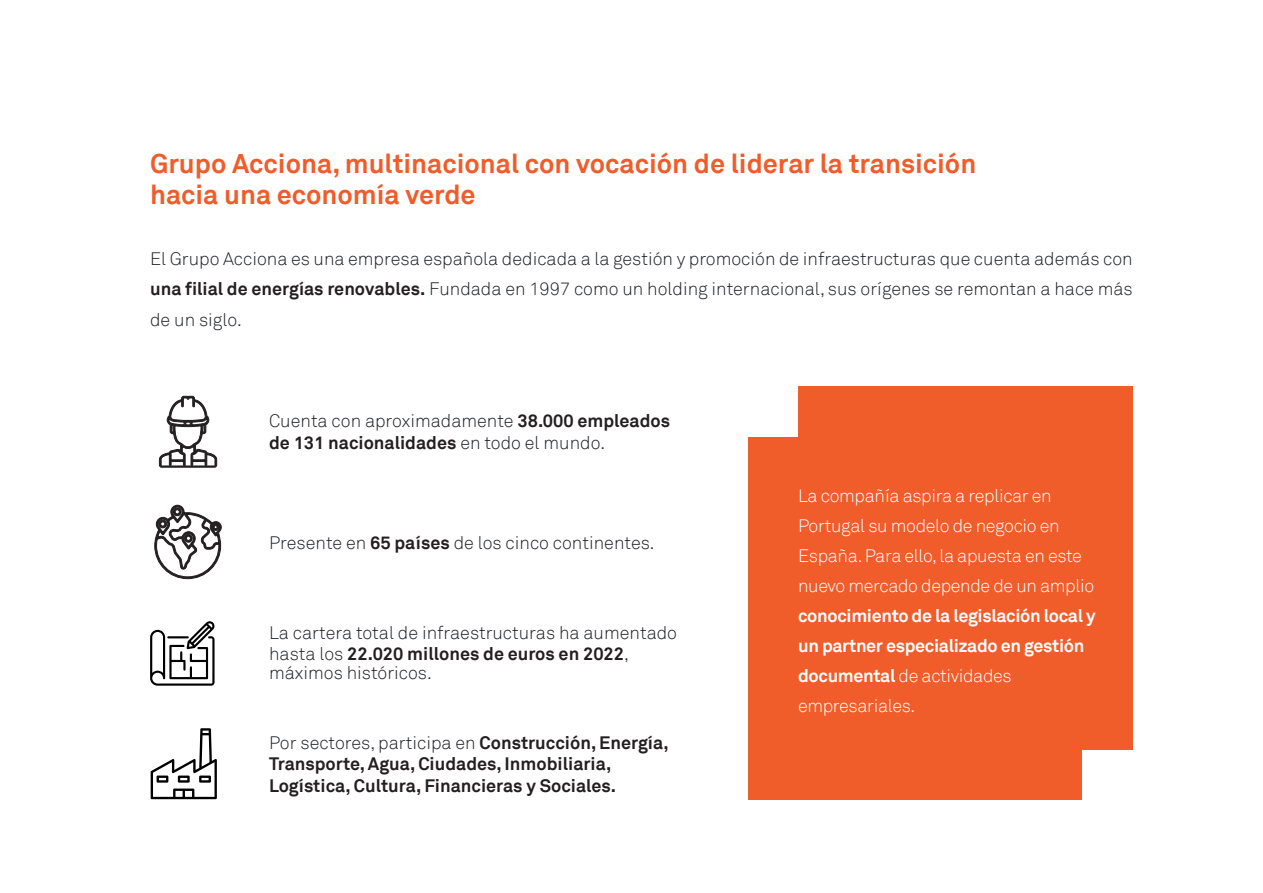
<style>
.page{position:relative;width:1263px;height:893px;background:#fff}
.page>*{position:absolute;margin:0;border:0;box-sizing:border-box;transform-origin:0 0}
.t1{font:700 27px/30.6px "Akkurat";color:#f05c2a}
.t2{font:300 18px/30.6px "Akkurat";color:#1e2024}
.t3{font:700 18px/21.6px "Akkurat";color:#231f20}
.t4{font:300 18px/30px "Akkurat";letter-spacing:-.02em;color:#fff}
.t5{font:700 18px/30px "Akkurat";letter-spacing:-.02em;color:#fff}
.s1{font-weight:700;color:#231f20}
.s2{font-weight:300;color:#1e2024}
.s3{font-weight:300}
</style>
<div class="page">
<div style="left:748px;top:386px;width:385px;height:413px;background:#f05c2a"></div>
<div style="left:746px;top:386px;width:52px;height:51px;background:#fff"></div>
<div style="left:1082px;top:750px;width:52px;height:51px;background:#fff"></div>
<svg style="left:159px;top:395px;width:58px;height:73px"></svg>
<svg style="left:154px;top:504px;width:68px;height:76px"></svg>
<svg style="left:150px;top:621px;width:65px;height:65px"></svg>
<svg style="left:151px;top:728px;width:66px;height:71px"></svg>
<h1 class="t1" style="left:150px;top:149px;width:828px">Grupo Acciona, multinacional con vocación de liderar la transición hacia una economía verde</h1>
<p class="t2" style="left:150px;top:244px;width:984px;text-align:justify">El Grupo Acciona es una empresa española dedicada a la gestión y promoción de infraestructuras que cuenta además con <span class="s1">una filial de energías renovables.</span> Fundada en 1997 como un holding internacional, sus orígenes se remontan a hace más de un siglo.</p>
<p class="t2" style="left:269px;top:410px;width:403px;line-height:21.6px">Cuenta con aproximadamente <span class="s1">38.000 empleados de 131 nacionalidades</span> en todo el mundo.</p>
<p class="t2" style="left:269px;top:528px;width:387px">Presente en <span class="s1">65 países</span> de los cinco continentes.</p>
<p class="t2" style="left:269px;top:622px;width:410px;line-height:21.6px">La cartera total de infraestructuras ha aumentado hasta los <span class="s1">22.020 millones de euros en 2022</span>,</p>
<p class="t2" style="left:269px;top:657px;width:164px">máximos históricos.</p>
<p class="t3" style="left:269px;top:731px;width:401px"><span class="s2">Por sectores, participa en</span> Construcción, Energía,<br>Transporte, Agua, Ciudades, Inmobiliaria,<br>Logística, Cultura, Financieras y Sociales.</p>
<p class="t4" style="left:798px;top:481px;width:298px">La compañía aspira a replicar en Portugal su modelo de negocio en España. Para ello, la apuesta en este nuevo mercado depende de un amplio</p>
<p class="t5" style="left:798px;top:601px;width:299px">conocimiento de la legislación local y un partner especializado en gestión documental <span class="s3">de actividades empresariales.</span></p>
</div>
